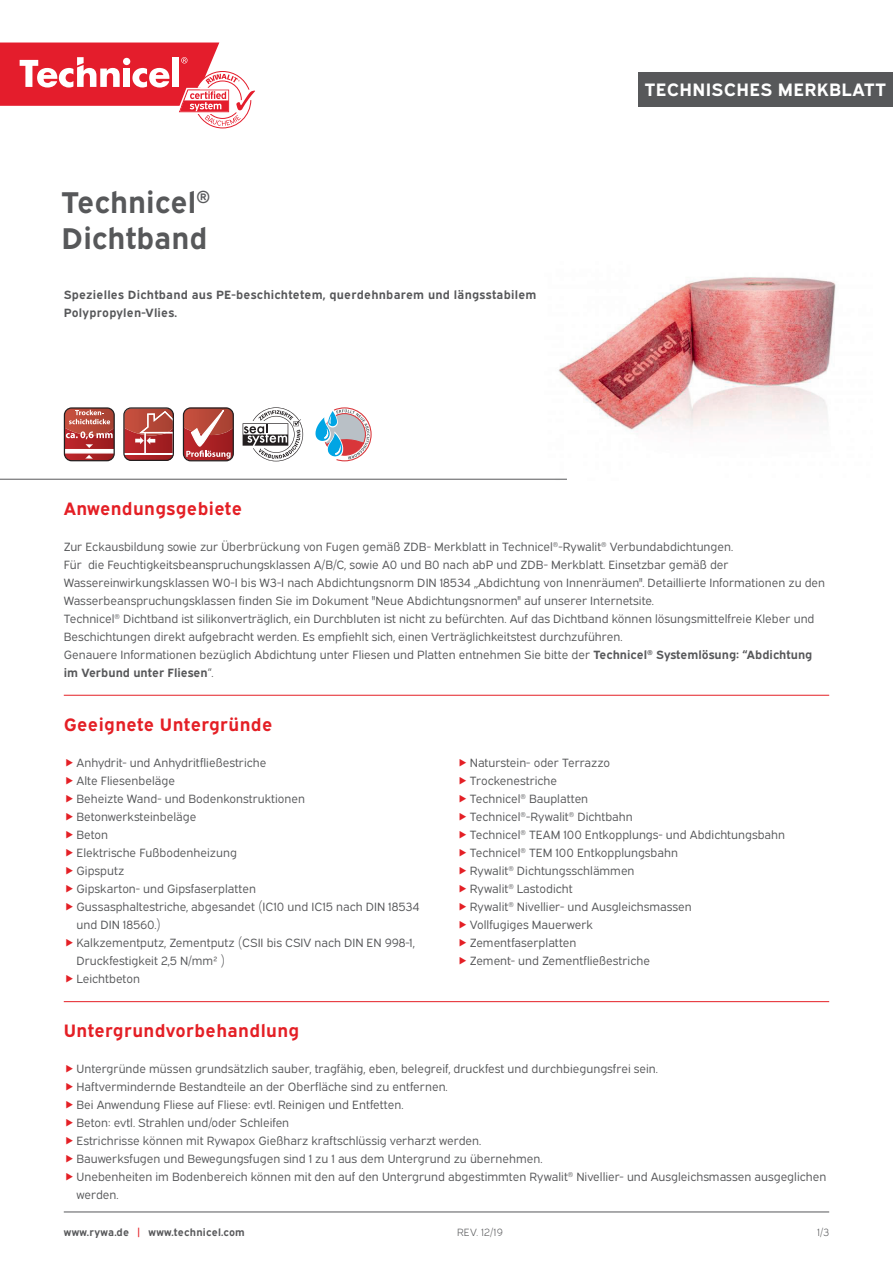
<style>
.page{position:relative;width:893px;height:1263px;background:#fff}
.page>*{position:absolute;margin:0;border:0;box-sizing:border-box;transform-origin:0 0}
.t1{font:700 30px/36px "Expressway Rg";color:#57585a}
.t2{font:700 18px "Expressway Rg";letter-spacing:.02em;color:#e41f25}
.t3{font:700 18px "Expressway Rg";letter-spacing:.02em;color:#fff}
.t4{font:12px/18px "Expressway Bk";color:#57585a}
.t5{font:700 12px/18px "Expressway Rg";letter-spacing:.02em;color:#57585a}
.t6{font:700 12px "Expressway Rg";color:#57585a}
.t7{font:700 10.5px "Expressway Rg";letter-spacing:.02em;color:#57585a}
.t8{font:10.5px "Expressway Lt";letter-spacing:.02em;color:#57585a}
.s1{font-family:"Expressway Rg";font-weight:700}
.s2{font-family:"Expressway Bk";font-weight:400}
.s3{color:#e41f25}
</style>
<div class="page">
<hr style="left:64px;top:1212px;width:765px;height:1px;background:#57585a">
<svg style="left:0;top:43px;width:255px;height:85px"></svg>
<div style="left:638px;top:72px;width:255px;height:34px;background:#57585a"></div>
<img style="left:545px;top:277px;width:291px;height:202px">
<hr style="left:0;top:479px;width:567px;height:1px;background:#57585a">
<hr style="left:64px;top:695px;width:765px;height:1px;background:#e41f25">
<hr style="left:64px;top:1001px;width:765px;height:1px;background:#e41f25">
<svg style="left:64px;top:407px;width:51px;height:54px;background:#b6605b"></svg>
<svg style="left:123px;top:407px;width:51px;height:54px;background:#b1534f"></svg>
<svg style="left:183px;top:407px;width:51px;height:54px;background:#b25551"></svg>
<svg style="left:243px;top:407px;width:60px;height:54px"></svg>
<svg style="left:315px;top:407px;width:57px;height:54px"></svg>
<h1 class="t1" style="left:62px;top:181px;width:150px">Technicel<sup>®<br></sup>Dichtband</h1>
<p class="t5" style="left:64px;top:285px;width:474px">Spezielles Dichtband aus PE-beschichtetem, querdehnbarem und längsstabilem<br>Polypropylen-Vlies.</p>
<h2 class="t3" style="left:645px;top:76px;width:243px">TECHNISCHES MERKBLATT</h2>
<h2 class="t2" style="left:64px;top:495px;width:180px">Anwendungsgebiete</h2>
<p class="t4" style="left:64px;top:537px;width:763px">Zur Eckausbildung sowie zur Überbrückung von Fugen gemäß ZDB- Merkblatt in Technicel<sup>®</sup>-Rywalit<sup>®</sup> Verbundabdichtungen.<br>Für die Feuchtigkeitsbeanspruchungsklassen A/B/C, sowie A0 und B0 nach abP und ZDB- Merkblatt. Einsetzbar gemäß der Wassereinwirkungsklassen W0-I bis W3-I nach Abdichtungsnorm DIN 18534 ,,Abdichtung von Innenräumen". Detaillierte Informationen zu den Wasserbeanspruchungsklassen finden Sie im Dokument "Neue Abdichtungsnormen" auf unserer Internetsite.<br>Technicel<sup>®</sup> Dichtband ist silikonverträglich, ein Durchbluten ist nicht zu befürchten. Auf das Dichtband können lösungsmittelfreie Kleber und Beschichtungen direkt aufgebracht werden. Es empfiehlt sich, einen Verträglichkeitstest durchzuführen.<br>Genauere Informationen bezüglich Abdichtung unter Fliesen und Platten entnehmen Sie bitte der <span class="s1">Technicel</span><sup>®</sup> <span class="s1">Systemlösung: “Abdichtung</span></p>
<p class="t6" style="left:64px;top:664px;width:151px">im Verbund unter Fliesen<span class="s2">“.</span></p>
<h2 class="t2" style="left:64px;top:711px;width:210px">Geeignete Untergründe</h2>
<p class="t4" style="left:77px;top:753px;width:344px">Anhydrit- und Anhydritfließestriche<br>Alte Fliesenbeläge<br>Beheizte Wand- und Bodenkonstruktionen<br>Betonwerksteinbeläge<br>Beton<br>Elektrische Fußbodenheizung<br>Gipsputz<br>Gipskarton- und Gipsfaserplatten<br>Gussasphaltestriche, abgesandet (IC10 und IC15 nach DIN 18534 und DIN 18560.)<br>Kalkzementputz, Zementputz (CSII bis CSIV nach DIN EN 998-1,<br>Druckfestigkeit 2,5 N/mm² )<br>Leichtbeton</p>
<p class="t4" style="left:470px;top:753px;width:317px">Naturstein- oder Terrazzo<br>Trockenestriche<br>Technicel<sup>®</sup> Bauplatten<br>Technicel<sup>®</sup>-Rywalit<sup>®</sup> Dichtbahn<br>Technicel<sup>®</sup> TEAM 100 Entkopplungs- und Abdichtungsbahn<br>Technicel<sup>®</sup> TEM 100 Entkopplungsbahn<br>Rywalit<sup>®</sup> Dichtungsschlämmen<br>Rywalit<sup>®</sup> Lastodicht<br>Rywalit<sup>®</sup> Nivellier- und Ausgleichsmassen<br>Vollfugiges Mauerwerk<br>Zementfaserplatten<br>Zement- und Zementfließestriche</p>
<h2 class="t2" style="left:64px;top:1017px;width:237px">Untergrundvorbehandlung</h2>
<p class="t4" style="left:77px;top:1059px;width:751px">Untergründe müssen grundsätzlich sauber, tragfähig, eben, belegreif, druckfest und durchbiegungsfrei sein.<br>Haftvermindernde Bestandteile an der Oberfläche sind zu entfernen.<br>Bei Anwendung Fliese auf Fliese: evtl. Reinigen und Entfetten.<br>Beton: evtl. Strahlen und/oder Schleifen<br>Estrichrisse können mit Rywapox Gießharz kraftschlüssig verharzt werden.<br>Bauwerksfugen und Bewegungsfugen sind 1 zu 1 aus dem Untergrund zu übernehmen.<br>Unebenheiten im Bodenbereich können mit den auf den Untergrund abgestimmten Rywalit<sup>®</sup> Nivellier- und Ausgleichsmassen ausgeglichen werden.</p>
<p class="t7" style="left:64px;top:1223px;width:183px">www.rywa.de <span class="s3">|</span> www.technicel.com</p>
<p class="t8" style="left:457px;top:1224px;width:47px">REV. 12/19</p>
<p class="t8" style="left:817px;top:1224px;width:13px">1/3</p>
</div>
